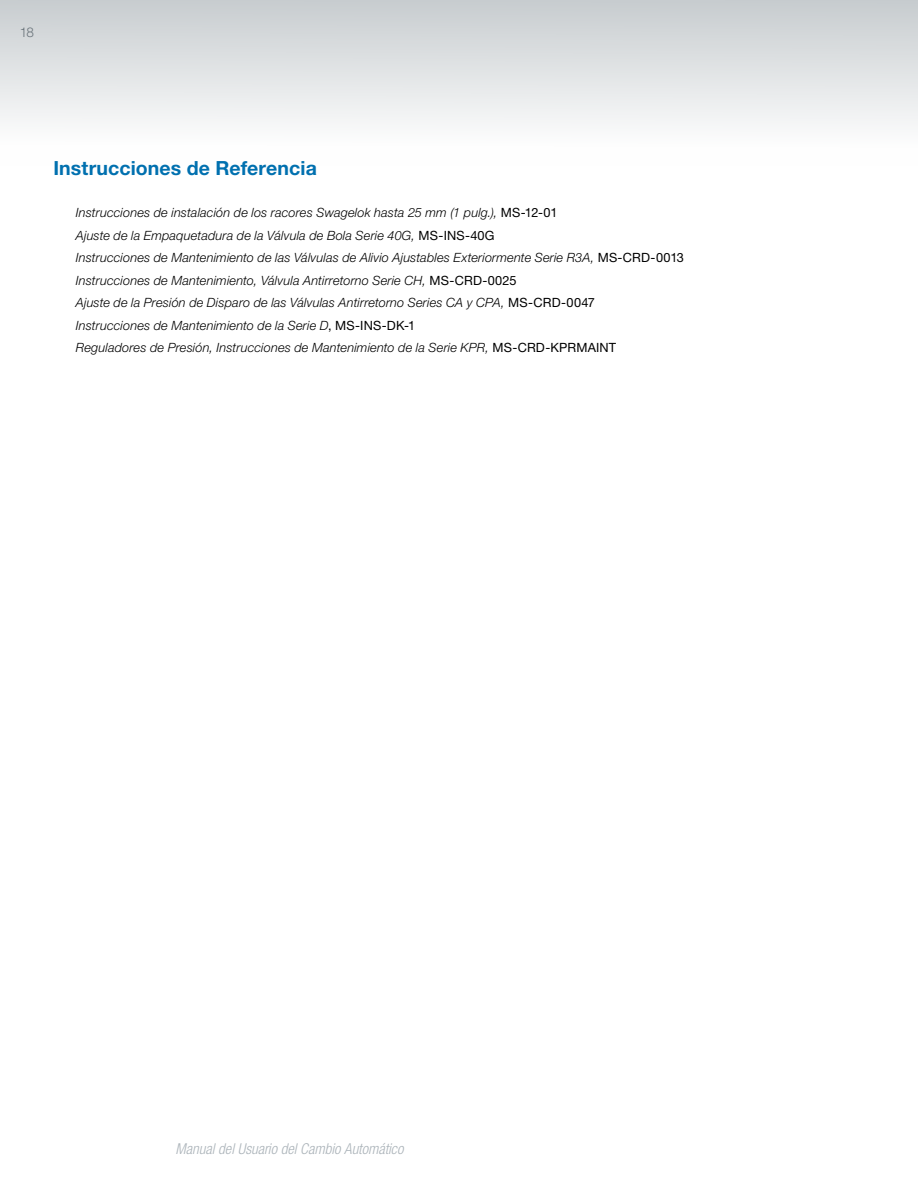
<style>
.page{position:relative;width:918px;height:1188px;background:#fff}
.page>*{position:absolute;margin:0;border:0;box-sizing:border-box;transform-origin:0 0}
.t1{font:700 19.5px "Helvetica Neue LT Std";letter-spacing:.005em;color:#0070af}
.t2{font:italic 300 condensed 15px "Helvetica Neue LT Std";color:#acb4ba}
.t3{font:300 13.5px "Helvetica Neue LT Std";color:#6a747b}
.t4{font:italic 300 12.75px/22.5px "Helvetica Neue LT Std";letter-spacing:.01em;color:#000}
.s1{font-weight:400;font-style:normal}
</style>
<div class="page">
<div style="left:0;top:0;width:918px;height:166px;background:linear-gradient(to bottom,#c8cccf,#fff)"></div>
<p class="t3" style="left:20px;top:24px;width:16px">18</p>
<h1 class="t1" style="left:53px;top:156px;width:265px">Instrucciones de Referencia</h1>
<p class="t4" style="left:76px;top:201px;width:610px">Instrucciones de instalación de los racores Swagelok hasta 25 mm (1 pulg.), <span class="s1">MS-12-01<br></span>Ajuste de la Empaquetadura de la Válvula de Bola Serie 40G, <span class="s1">MS-INS-40G<br></span>Instrucciones de Mantenimiento de las Válvulas de Alivio Ajustables Exteriormente Serie R3A, <span class="s1">MS-CRD-0013<br></span>Instrucciones de Mantenimiento, Válvula Antirretorno Serie CH, <span class="s1">MS-CRD-0025<br></span>Ajuste de la Presión de Disparo de las Válvulas Antirretorno Series CA y CPA, <span class="s1">MS-CRD-0047<br></span>Instrucciones de Mantenimiento de la Serie D<span class="s1">, MS-INS-DK-1<br></span>Reguladores de Presión, Instrucciones de Mantenimiento de la Serie KPR, <span class="s1">MS-CRD-KPRMAINT</span></p>
<p class="t2" style="left:176px;top:1140px;width:229px">Manual del Usuario del Cambio Automático</p>
</div>
